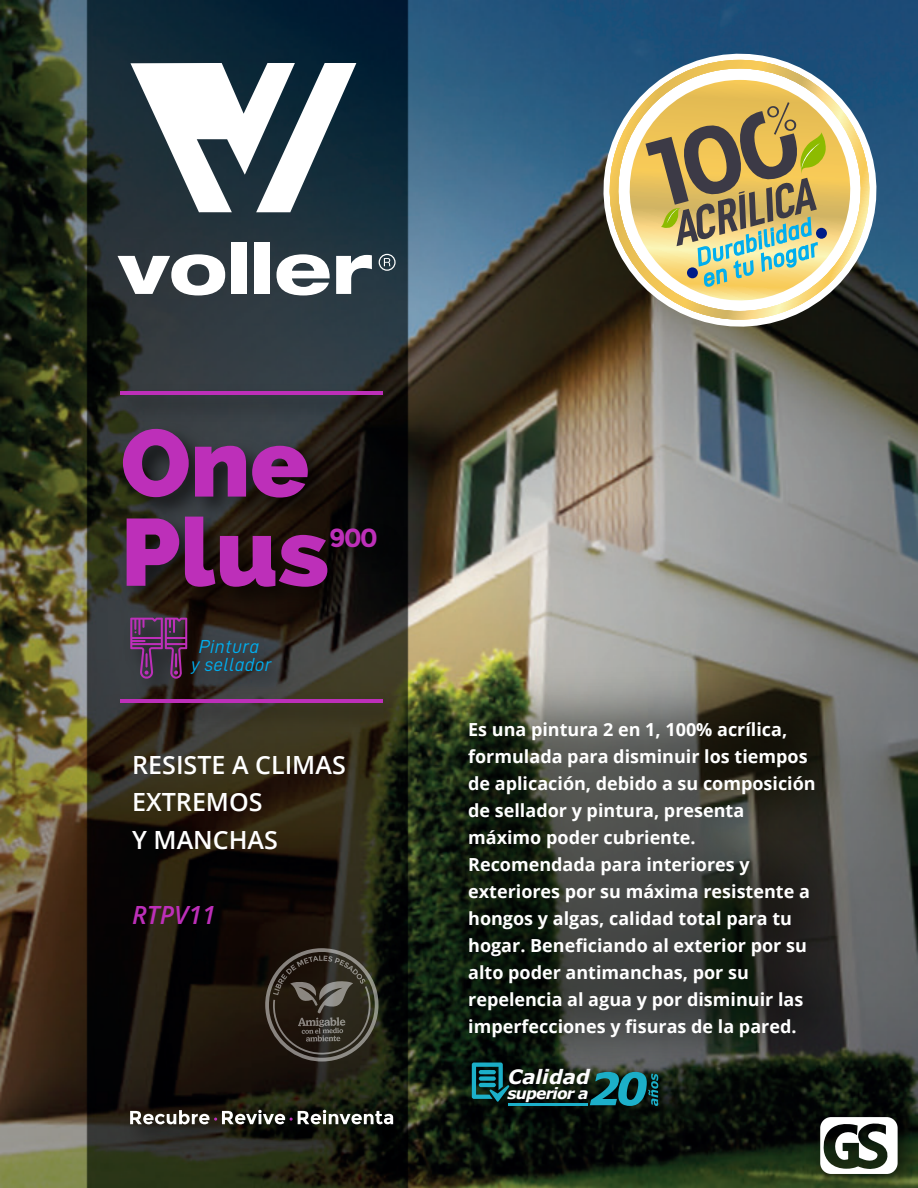
<style>
.page{position:relative;width:918px;height:1188px;background:#fff}
.page>*{position:absolute;margin:0;border:0;box-sizing:border-box;transform-origin:0 0}
.t1{font:800 94.8px/89.2px "Raleway";color:#bd2fb9}
.t2{font:700 25.95px "Montserrat";color:#bd2fb9}
.t3{font:600 25.05px/37.5px "Open Sans";color:#fff}
.t4{font:italic 600 25.05px "Open Sans";color:#bd2fb9}
.t5{font:24.15px/22px "D DIN Italic";color:#00aeef}
.t6{font:italic 700 19.8px "Verdana";color:#fff}
.t7{font:19.05px/17.4px "D DIN Italic";letter-spacing:.02em;color:#00aeef;text-align:center}
.t8{font:700 18px/27px "Open Sans";color:#fff}
.t9{font:italic 700 15.6px "Verdana";letter-spacing:-.055em;color:#fff}
</style>
<div class="page">
<img style="left:0;top:0;width:918px;height:1188px">
<img style="left:118px;top:1097px;width:308px;height:61px">
<svg style="left:130px;top:1110px;width:263px;height:14px"></svg>
<img style="left:802px;top:1099px;width:116px;height:89px">
<svg style="left:820px;top:1117px;width:78px;height:57px"></svg>
<svg style="left:118px;top:254px;width:107px;height:41px"></svg>
<div style="left:231px;top:243px;width:15px;height:51px;background:#fff"></div>
<div style="left:255px;top:243px;width:15px;height:51px;background:#fff"></div>
<svg style="left:276px;top:254px;width:54px;height:41px"></svg>
<svg style="left:336px;top:255px;width:36px;height:39px"></svg>
<svg style="left:379px;top:254px;width:17px;height:17px"></svg>
<svg style="left:130px;top:63px;width:226px;height:149px"></svg>
<svg style="left:265px;top:948px;width:114px;height:114px;background:#3d372e"></svg>
<img style="left:118px;top:641px;width:187px;height:46px">
<svg style="left:130px;top:641px;width:57px;height:38px;background:#542e55"></svg>
<img style="left:460px;top:1089px;width:231px;height:50px">
<svg style="left:472px;top:1089px;width:37px;height:13px"></svg>
<svg style="left:590px;top:1089px;width:68px;height:17px"></svg>
<hr style="left:508px;top:1103px;width:80px;height:2px;background:#1cb0ca">
<svg style="left:584px;top:34px;width:312px;height:312px;background:#304c60"></svg>
<svg style="left:596px;top:60px;width:287px;height:271px;background:#5e6c6d"></svg>
<svg style="left:618px;top:80px;width:244px;height:232px"></svg>
<svg style="left:646px;top:102px;width:180px;height:224px;background:#bdb077"></svg>
<div style="left:687px;top:267px;width:11px;height:11px;background:#001c88;border-radius:50%"></div>
<div style="left:816px;top:228px;width:11px;height:11px;background:#001c88;border-radius:50%"></div>
<img style="left:109px;top:428px;width:301px;height:213px">
<img style="left:108px;top:687px;width:302px;height:49px">
<hr style="left:120px;top:699px;width:263px;height:3px;background:#bd2fb9">
<img style="left:108px;top:380px;width:308px;height:48px">
<hr style="left:120px;top:392px;width:263px;height:3px;background:#bd2fb9">
<img style="left:410px;top:660px;width:471px;height:429px">
<h1 class="t1" style="left:121px;top:419px;width:210px">One<br>Plus</h1>
<h2 class="t2" style="left:329px;top:523px;width:50px">900</h2>
<p class="t7" style="left:191px;top:638px;width:82px">Pintura<br>y sellador</p>
<h3 class="t3" style="left:132px;top:745px;width:215px">RESISTE A CLIMAS<br>EXTREMOS<br>Y MANCHAS</h3>
<h3 class="t4" style="left:132px;top:898px;width:85px">RTPV11</h3>
<h3 class="t5" style="left:694px;top:247px;width:121px;rotate:-16deg">Durabilidad en tu hogar</h3>
<p class="t8" style="left:468px;top:716px;width:349px">Es una pintura 2 en 1, 100% acrílica, formulada para disminuir los tiempos de aplicación, debido a su composición de sellador y pintura, presenta máximo poder cubriente.<br>Recomendada para interiores y exteriores por su máxima resistente a hongos y algas, calidad total para tu hogar. Beneficiando al exterior por su alto poder antimanchas, por su repelencia al agua y por disminuir las imperfecciones y fisuras de la pared.</p>
<p class="t6" style="left:508px;top:1063px;width:83px">Calidad</p>
<p class="t9" style="left:508px;top:1082px;width:83px">superior a</p>
</div>
